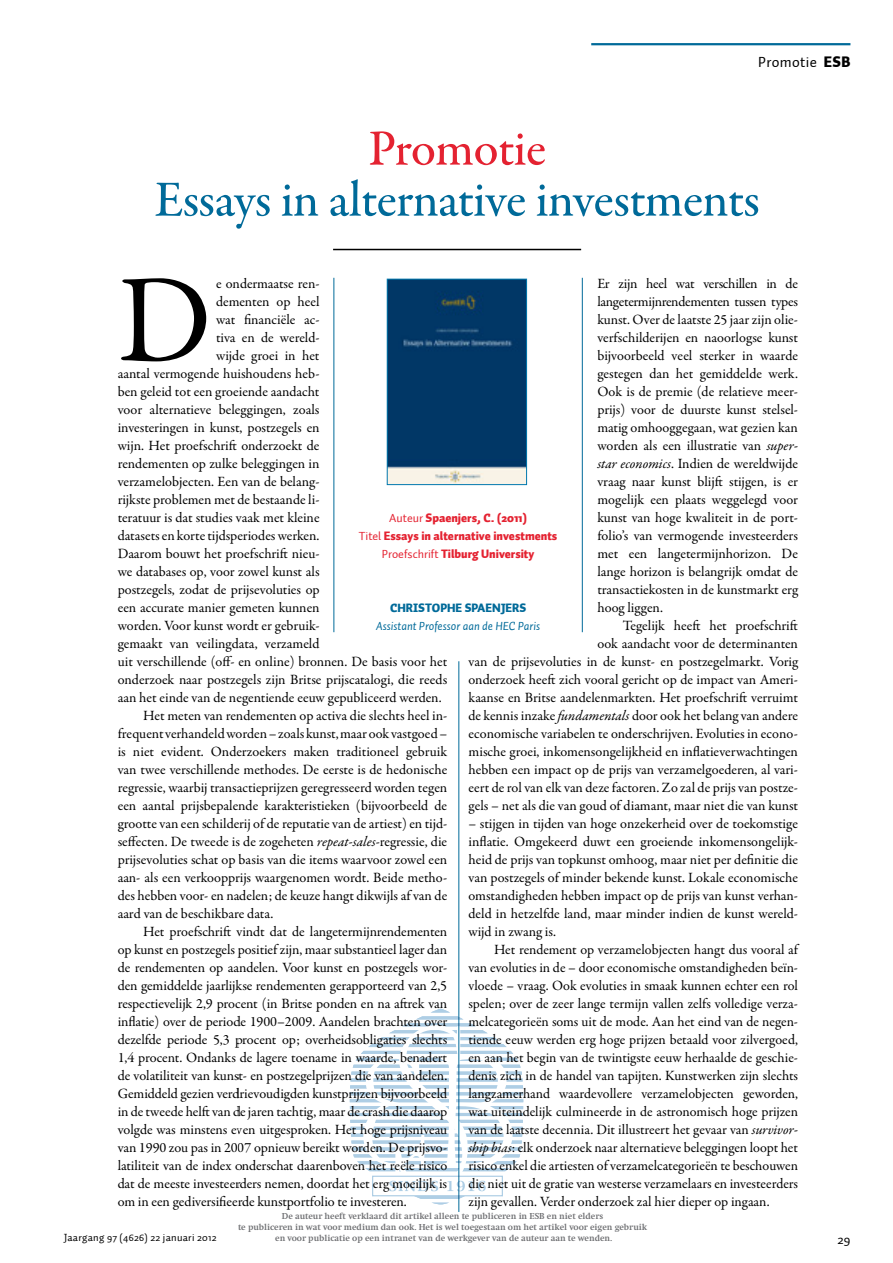
<style>
.page{position:relative;width:893px;height:1263px;background:#fff}
.page>*{position:absolute;margin:0;border:0;box-sizing:border-box;transform-origin:0 0}
.t1{font:125.4px "Garamond Premr Pro";color:#000}
.t2{font:500 51px "Garamond Premr Pro";letter-spacing:-.02em;color:#006a99}
.t3{font:500 51px "Garamond Premr Pro";letter-spacing:-.015em;color:#e42231}
.t4{font:15px "Auto 1";letter-spacing:.025em;color:#000}
.t5{font:14.25px/18px "Garamond Premr Pro";letter-spacing:-.005em;color:#000;text-align:justify}
.t6{font:13.5px "Auto 1";color:#000}
.t7{font:900 12px/18px "Auto 1";color:#e42231;text-align:center}
.t8{font:italic 12px "Auto 1";color:#006a99}
.t9{font:900 12px "Auto 1";color:#006a99}
.t10{font:10.5px "Auto 1";letter-spacing:.025em;color:#000}
.t11{font:700 9px/10.8px "Swift";color:#6d6e71;text-align:center}
.s1{font-weight:900}
.s2{font-style:italic}
.s3{font-weight:400}
</style>
<div class="page">
<hr style="left:591px;top:43px;width:259px;height:2px;background:#006a99">
<hr style="left:333px;top:249px;width:248px;height:1px;background:#000">
<img style="left:389px;top:281px;width:136px;height:202px">
<div style="left:387px;top:279px;width:140px;height:206px;border:1px solid #0078ae"></div>
<hr style="left:582px;top:278px;width:1px;height:354px;background:#006a99">
<hr style="left:334px;top:278px;width:1px;height:354px;background:#006a99">
<hr style="left:458px;top:661px;width:1px;height:551px;background:#006a99">
<svg style="left:349px;top:1008px;width:175px;height:204px"></svg>
<p class="t4" style="left:758px;top:53px;width:94px">Promotie <span class="s1">ESB</span></p>
<h2 class="t3" style="left:368px;top:118px;width:180px">Promotie</h2>
<h2 class="t2" style="left:154px;top:169px;width:607px">Essays in alternative investments</h2>
<p class="t5" style="left:597px;top:275px;width:202px">Er zijn heel wat verschillen in de langetermijnrendementen tussen types kunst. Over de laatste 25 jaar zijn olie&shy;verfschilderijen en naoorlogse kunst bijvoorbeeld veel sterker in waarde gestegen dan het gemiddelde werk.<br>Ook is de premie (de relatieve meer&shy;prijs) voor de duurste kunst stelsel&shy;matig omhooggegaan, wat gezien kan worden als een illustratie van <span class="s2">super&shy;star economics</span>. Indien de wereldwijde vraag naar kunst blijft stijgen, is er mogelijk een plaats weggelegd voor kunst van hoge kwaliteit in de port&shy;folio’s van vermogende investeerders met een langetermijnhorizon. De lange horizon is belangrijk omdat de transactiekosten in de kunstmarkt erg hoog liggen.</p>
<p class="t5" style="left:468px;top:617px;width:331px;text-align:right">Tegelijk heeft het proefschrift<br>ook aandacht voor de determinanten<br>van de prijsevoluties in de kunst- en postzegelmarkt. Vorig onderzoek heeft zich vooral gericht op de impact van Ameri&shy;kaanse en Britse aandelenmarkten. Het proefschrift verruimt de kennis inzake <span class="s2">fundamentals</span> door ook het belang van andere economische variabelen te onderschrijven. Evoluties in econo&shy;mische groei, inkomensongelijkheid en inflatieverwachtingen hebben een impact op de prijs van verzamelgoederen, al vari&shy;eert de rol van elk van deze factoren. Zo zal de prijs van postze&shy;gels – net als die van goud of diamant, maar niet die van kunst</p>
<p class="t5" style="left:468px;top:815px;width:331px">– stijgen in tijden van hoge onzekerheid over de toekomstige inflatie. Omgekeerd duwt een groeiende inkomensongelijk&shy;heid de prijs van topkunst omhoog, maar niet per definitie die van postzegels of minder bekende kunst. Lokale economische omstandigheden hebben impact op de prijs van kunst verhan&shy;deld in hetzelfde land, maar minder indien de kunst wereld&shy;wijd in zwang is.</p>
<p class="t5" style="left:468px;top:941px;width:331px;text-indent:26px">Het rendement op verzamelobjecten hangt dus vooral af van evoluties in de – door economische omstandigheden beïn&shy;vloede – vraag. Ook evoluties in smaak kunnen echter een rol spelen; over de zeer lange termijn vallen zelfs volledige verza&shy;melcategorieën soms uit de mode. Aan het eind van de negen&shy;tiende eeuw werden erg hoge prijzen betaald voor zilvergoed, en aan het begin van de twintigste eeuw herhaalde de geschie&shy;denis zich in de handel van tapijten. Kunstwerken zijn slechts langzamerhand waardevollere verzamelobjecten geworden, wat uiteindelijk culmineerde in de astronomisch hoge prijzen van de laatste decennia. Dit illustreert het gevaar van <span class="s2">survivor&shy;ship bias</span>: elk onderzoek naar alternatieve beleggingen loopt het risico enkel die artiesten of verzamelcategorieën te beschouwen die niet uit de gratie van westerse verzamelaars en investeerders zijn gevallen. Verder onderzoek zal hier dieper op ingaan.</p>
<h1 class="t1" style="left:118px;top:245px;width:96px">D</h1>
<p class="t5" style="left:216px;top:275px;width:105px">e ondermaatse ren-</p>
<p class="t5" style="left:216px;top:293px;width:105px">dementen op heel</p>
<p class="t5" style="left:216px;top:311px;width:105px">wat financiële ac-</p>
<p class="t5" style="left:216px;top:329px;width:105px">tiva en de wereld-</p>
<p class="t5" style="left:216px;top:347px;width:105px">wijde groei in het</p>
<p class="t5" style="left:118px;top:365px;width:203px">aantal vermogende huishoudens heb-</p>
<p class="t5" style="left:118px;top:383px;width:203px">ben geleid tot een groeiende aandacht</p>
<p class="t5" style="left:118px;top:401px;width:203px">voor alternatieve beleggingen, zoals</p>
<p class="t5" style="left:118px;top:419px;width:203px">investeringen in kunst, postzegels en</p>
<p class="t5" style="left:118px;top:437px;width:203px">wijn. Het proefschrift onderzoekt de</p>
<p class="t5" style="left:118px;top:455px;width:203px">rendementen op zulke beleggingen in</p>
<p class="t5" style="left:118px;top:473px;width:203px">verzamelobjecten. Een van de belang-</p>
<p class="t5" style="left:118px;top:491px;width:203px">rijkste problemen met de bestaande li-</p>
<p class="t5" style="left:118px;top:509px;width:203px">teratuur is dat studies vaak met kleine</p>
<p class="t5" style="left:118px;top:527px;width:203px">datasets en korte tijdsperiodes werken.</p>
<p class="t5" style="left:118px;top:545px;width:203px">Daarom bouwt het proefschrift nieu-</p>
<p class="t5" style="left:118px;top:563px;width:203px">we databases op, voor zowel kunst als</p>
<p class="t5" style="left:118px;top:581px;width:203px">postzegels, zodat de prijsevoluties op</p>
<p class="t5" style="left:118px;top:599px;width:203px">een accurate manier gemeten kunnen</p>
<p class="t5" style="left:118px;top:617px;width:203px">worden. Voor kunst wordt er gebruik-</p>
<p class="t5" style="left:118px;top:635px;width:203px">gemaakt van veilingdata, verzameld</p>
<p class="t5" style="left:118px;top:653px;width:331px">uit verschillende (off- en online) bronnen. De basis voor het</p>
<p class="t5" style="left:118px;top:671px;width:331px">onderzoek naar postzegels zijn Britse prijscatalogi, die reeds</p>
<p class="t5" style="left:118px;top:689px;width:326px">aan het einde van de negentiende eeuw gepubliceerd werden.</p>
<p class="t5" style="left:143px;top:707px;width:306px">Het meten van rendementen op activa die slechts heel in-</p>
<p class="t5" style="left:118px;top:725px;width:331px">frequent verhandeld worden – zoals kunst, maar ook vastgoed –</p>
<p class="t5" style="left:118px;top:743px;width:331px">is niet evident. Onderzoekers maken traditioneel gebruik</p>
<p class="t5" style="left:118px;top:761px;width:331px">van twee verschillende methodes. De eerste is de hedonische</p>
<p class="t5" style="left:118px;top:779px;width:331px">regressie, waarbij transactieprijzen geregresseerd worden tegen</p>
<p class="t5" style="left:118px;top:797px;width:331px">een aantal prijsbepalende karakteristieken (bijvoorbeeld de</p>
<p class="t5" style="left:118px;top:815px;width:331px">grootte van een schilderij of de reputatie van de artiest) en tijd-</p>
<p class="t5" style="left:118px;top:833px;width:331px">seffecten. De tweede is de zogeheten <span class="s2">repeat-sales</span>-regressie, die</p>
<p class="t5" style="left:118px;top:851px;width:331px">prijsevoluties schat op basis van die items waarvoor zowel een</p>
<p class="t5" style="left:118px;top:869px;width:331px">aan- als een verkoopprijs waargenomen wordt. Beide metho-</p>
<p class="t5" style="left:118px;top:887px;width:331px">des hebben voor- en nadelen; de keuze hangt dikwijls af van de</p>
<p class="t5" style="left:118px;top:905px;width:157px">aard van de beschikbare data.</p>
<p class="t5" style="left:143px;top:923px;width:306px">Het proefschrift vindt dat de langetermijnrendementen</p>
<p class="t5" style="left:118px;top:941px;width:331px">op kunst en postzegels positief zijn, maar substantieel lager dan</p>
<p class="t5" style="left:118px;top:959px;width:331px">de rendementen op aandelen. Voor kunst en postzegels wor-</p>
<p class="t5" style="left:118px;top:977px;width:331px">den gemiddelde jaarlijkse rendementen gerapporteerd van 2,5</p>
<p class="t5" style="left:118px;top:995px;width:331px">respectievelijk 2,9 procent (in Britse ponden en na aftrek van</p>
<p class="t5" style="left:118px;top:1013px;width:331px">inflatie) over de periode 1900–2009. Aandelen brachten over</p>
<p class="t5" style="left:118px;top:1031px;width:331px">dezelfde periode 5,3 procent op; overheidsobligaties slechts</p>
<p class="t5" style="left:118px;top:1049px;width:331px">1,4 procent. Ondanks de lagere toename in waarde, benadert</p>
<p class="t5" style="left:118px;top:1067px;width:331px">de volatiliteit van kunst- en postzegelprijzen die van aandelen.</p>
<p class="t5" style="left:118px;top:1085px;width:331px">Gemiddeld gezien verdrievoudigden kunstprijzen bijvoorbeeld</p>
<p class="t5" style="left:118px;top:1103px;width:331px">in de tweede helft van de jaren tachtig, maar de crash die daarop</p>
<p class="t5" style="left:118px;top:1121px;width:331px">volgde was minstens even uitgesproken. Het hoge prijsniveau</p>
<p class="t5" style="left:118px;top:1139px;width:331px">van 1990 zou pas in 2007 opnieuw bereikt worden. De prijsvo-</p>
<p class="t5" style="left:118px;top:1157px;width:331px">latiliteit van de index onderschat daarenboven het reële risico</p>
<p class="t5" style="left:118px;top:1175px;width:331px">dat de meeste investeerders nemen, doordat het erg moeilijk is</p>
<p class="t5" style="left:118px;top:1193px;width:291px">om in een gediversifieerde kunstportfolio te investeren.</p>
<p class="t7" style="left:359px;top:509px;width:200px"><span class="s3">Auteur</span> Spaenjers, C. (2011)<br><span class="s3">Titel</span> Essays in alternative investments<br><span class="s3">Proefschrift</span> Tilburg University</p>
<p class="t9" style="left:390px;top:600px;width:136px">Christophe Spaenjers</p>
<p class="t8" style="left:376px;top:618px;width:166px">Assistant Professor aan de HEC Paris</p>
<p class="t10" style="left:64px;top:1231px;width:154px">Jaargang 97 (4626) 22 januari 2012</p>
<p class="t11" style="left:238px;top:1211px;width:411px">De auteur heeft verklaard dit artikel alleen te publiceren in ESB en niet elders<br>te publiceren in wat voor medium dan ook. Het is wel toegestaan om het artikel voor eigen gebruik en voor publicatie op een intranet van de werkgever van de auteur aan te wenden.</p>
<p class="t6" style="left:837px;top:1231px;width:15px">29</p>
</div>
